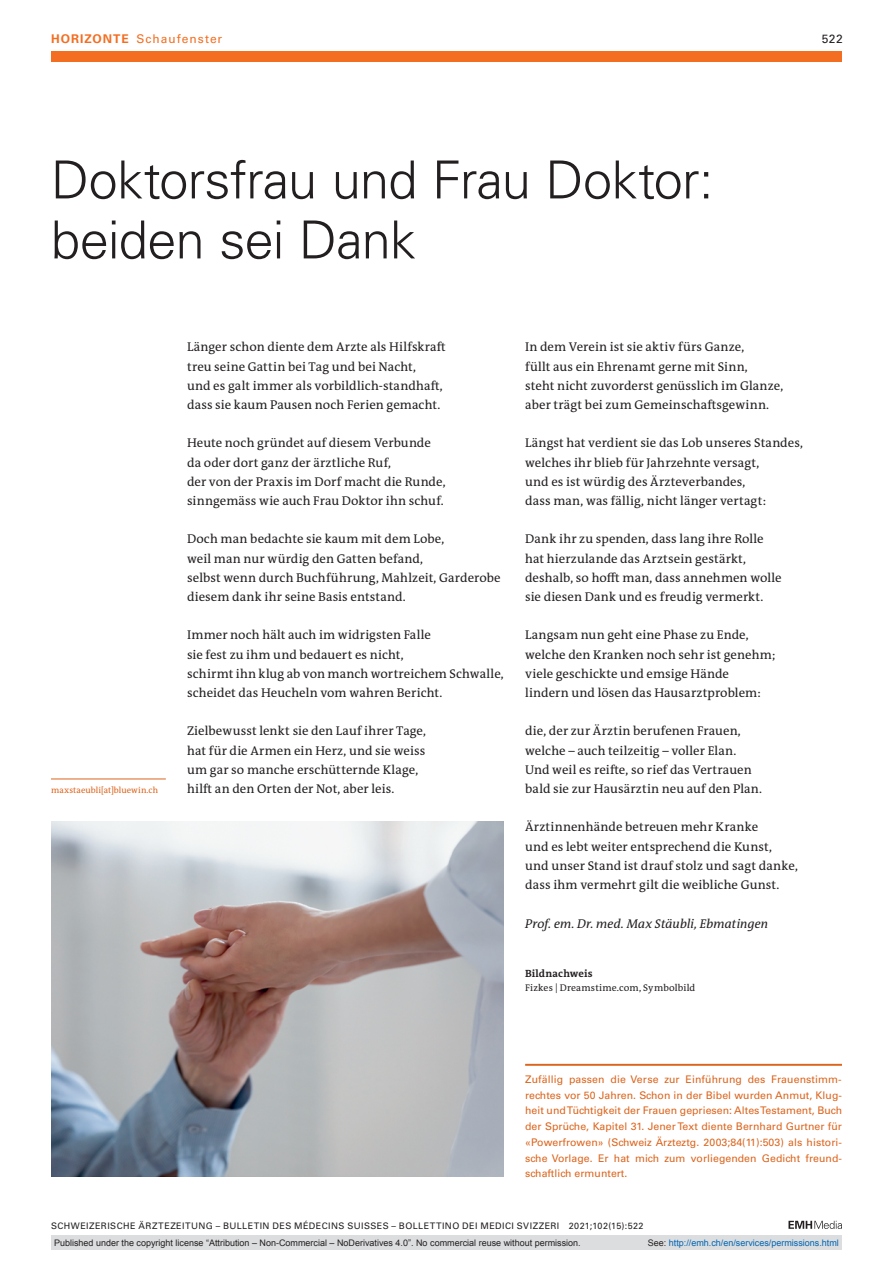
<style>
.page{position:relative;width:893px;height:1263px;background:#fff}
.page>*{position:absolute;margin:0;border:0;box-sizing:border-box;transform-origin:0 0}
.article-title{font:300 52.5px/60px "Univers LT Std";letter-spacing:-.015em;color:#231f20}
.section-pn{font:12.75px "The Antiqua B W5 Plain";letter-spacing:.005em;color:#231f20}
.section-pn-2{font:italic 12.75px "The Antiqua B W5 Plain";letter-spacing:.01em;color:#231f20}
.ressort{font:12px "Univers LT Std";letter-spacing:.085em;color:#f36e21}
.ressort-2{font:12px "Univers LT Std";color:#231f20}
.boxed-text-line{font:10.5px/15.8px "Univers LT Std";letter-spacing:.005em;color:#dc641c;text-align:justify}
.an-credits-title{font:700 10.5px "The Antiqua B W7";letter-spacing:.015em;color:#231f20}
.an-credits{font:9.75px "The Antiqua B W5 Plain";letter-spacing:.015em;color:#231f20}
.t1{font:9px "Arial";color:#231f20}
.fusszeile{font:9px "Univers LT Std";letter-spacing:.05em;color:#231f20}
.t2{font:9px "Arial";color:#0066b3}
.author-address{font:8.7px "The Antiqua B W5 Plain";letter-spacing:.005em;color:#dc641c}
.s1{font-weight:700}
.s2{color:#231f20}
</style>
<div class="page">
<svg style="left:788px;top:1221px;width:54px;height:8px"></svg>
<div style="left:51px;top:51px;width:791px;height:11px;background:#f36e21"></div>
<hr style="left:51px;top:779px;width:115px;height:1px;background:#dc641c">
<hr style="left:525px;top:1064px;width:317px;height:2px;background:#dc641c">
<img style="left:51px;top:822px;width:453px;height:354px">
<div style="left:51px;top:1235px;width:791px;height:15px;background:#dcdddf"></div>
<p class="ressort" style="left:51px;top:31px;width:173px"><span class="s1">HORIZONTE</span> Schaufenster</p>
<p class="ressort-2" style="left:822px;top:31px;width:23px">522</p>
<p class="article-title" style="left:51px;top:150px;width:664px">Doktorsfrau und Frau Doktor: beiden sei Dank</p>
<p class="author-address" style="left:51px;top:784px;width:109px">maxstaeubli[at]bluewin.ch</p>
<p class="section-pn" style="left:187px;top:339px;width:260px">Länger schon diente dem Arzte als Hilfskraft</p>
<p class="section-pn" style="left:187px;top:358px;width:230px">treu seine Gattin bei Tag und bei Nacht,</p>
<p class="section-pn" style="left:187px;top:377px;width:257px">und es galt immer als vorbildlich-standhaft,</p>
<p class="section-pn" style="left:187px;top:396px;width:255px">dass sie kaum Pausen noch Ferien gemacht.</p>
<p class="section-pn" style="left:187px;top:435px;width:245px">Heute noch gründet auf diesem Verbunde</p>
<p class="section-pn" style="left:187px;top:454px;width:205px">da oder dort ganz der ärztliche Ruf,</p>
<p class="section-pn" style="left:187px;top:473px;width:260px">der von der Praxis im Dorf macht die Runde,</p>
<p class="section-pn" style="left:187px;top:492px;width:258px">sinngemäss wie auch Frau Doktor ihn schuf.</p>
<p class="section-pn" style="left:187px;top:531px;width:259px">Doch man bedachte sie kaum mit dem Lobe,</p>
<p class="section-pn" style="left:187px;top:550px;width:237px">weil man nur würdig den Gatten befand,</p>
<p class="section-pn" style="left:187px;top:569px;width:315px">selbst wenn durch Buchführung, Mahlzeit, Garderobe</p>
<p class="section-pn" style="left:187px;top:588px;width:220px">diesem dank ihr seine Basis entstand.</p>
<p class="section-pn" style="left:187px;top:627px;width:245px">Immer noch hält auch im widrigsten Falle</p>
<p class="section-pn" style="left:187px;top:646px;width:218px">sie fest zu ihm und bedauert es nicht,</p>
<p class="section-pn" style="left:187px;top:665px;width:318px">schirmt ihn klug ab von manch wortreichem Schwalle,</p>
<p class="section-pn" style="left:187px;top:684px;width:257px">scheidet das Heucheln vom wahren Bericht.</p>
<p class="section-pn" style="left:187px;top:723px;width:241px">Zielbewusst lenkt sie den Lauf ihrer Tage,</p>
<p class="section-pn" style="left:187px;top:742px;width:240px">hat für die Armen ein Herz, und sie weiss</p>
<p class="section-pn" style="left:187px;top:761px;width:233px">um gar so manche erschütternde Klage,</p>
<p class="section-pn" style="left:187px;top:780px;width:209px">hilft an den Orten der Not, aber leis.</p>
<p class="section-pn" style="left:525px;top:339px;width:221px">In dem Verein ist sie aktiv fürs Ganze,</p>
<p class="section-pn" style="left:525px;top:358px;width:224px">füllt aus ein Ehrenamt gerne mit Sinn,</p>
<p class="section-pn" style="left:525px;top:377px;width:260px">steht nicht zuvorderst genüsslich im Glanze,</p>
<p class="section-pn" style="left:525px;top:396px;width:245px">aber trägt bei zum Gemeinschaftsgewinn.</p>
<p class="section-pn" style="left:525px;top:435px;width:279px">Längst hat verdient sie das Lob unseres Standes,</p>
<p class="section-pn" style="left:525px;top:454px;width:236px">welches ihr blieb für Jahrzehnte versagt,</p>
<p class="section-pn" style="left:525px;top:473px;width:222px">und es ist würdig des Ärzteverbandes,</p>
<p class="section-pn" style="left:525px;top:492px;width:242px">dass man, was fällig, nicht länger vertagt:</p>
<p class="section-pn" style="left:525px;top:531px;width:240px">Dank ihr zu spenden, dass lang ihre Rolle</p>
<p class="section-pn" style="left:525px;top:550px;width:222px">hat hierzulande das Arztsein gestärkt,</p>
<p class="section-pn" style="left:525px;top:569px;width:258px">deshalb, so hofft man, dass annehmen wolle</p>
<p class="section-pn" style="left:525px;top:588px;width:240px">sie diesen Dank und es freudig vermerkt.</p>
<p class="section-pn" style="left:525px;top:627px;width:225px">Langsam nun geht eine Phase zu Ende,</p>
<p class="section-pn" style="left:525px;top:646px;width:252px">welche den Kranken noch sehr ist genehm;</p>
<p class="section-pn" style="left:525px;top:665px;width:205px">viele geschickte und emsige Hände</p>
<p class="section-pn" style="left:525px;top:684px;width:237px">lindern und lösen das Hausarztproblem:</p>
<p class="section-pn" style="left:525px;top:723px;width:217px">die, der zur Ärztin berufenen Frauen,</p>
<p class="section-pn" style="left:525px;top:742px;width:213px">welche – auch teilzeitig – voller Elan.</p>
<p class="section-pn" style="left:525px;top:761px;width:228px">Und weil es reifte, so rief das Vertrauen</p>
<p class="section-pn" style="left:525px;top:780px;width:238px">bald sie zur Hausärztin neu auf den Plan.</p>
<p class="section-pn" style="left:525px;top:819px;width:234px">Ärztinnenhände betreuen mehr Kranke</p>
<p class="section-pn" style="left:525px;top:838px;width:248px">und es lebt weiter entsprechend die Kunst,</p>
<p class="section-pn" style="left:525px;top:857px;width:274px">und unser Stand ist drauf stolz und sagt danke,</p>
<p class="section-pn" style="left:525px;top:876px;width:256px">dass ihm vermehrt gilt die weibliche Gunst.</p>
<p class="section-pn-2" style="left:525px;top:915px;width:245px">Prof. em. Dr. med. Max Stäubli, Ebmatingen</p>
<p class="an-credits-title" style="left:525px;top:967px;width:69px">Bildnachweis</p>
<p class="an-credits" style="left:525px;top:981px;width:172px">Fizkes | Dreamstime.com, Symbolbild</p>
<p class="boxed-text-line" style="left:525px;top:1071px;width:318px">Zufällig passen die Verse zur Einführung des Frauenstimm&shy;rechtes vor 50 Jahren. Schon in der Bibel wurden Anmut, Klug&shy;heit und Tüchtigkeit der Frauen gepriesen: Altes Testament, Buch der Sprüche, Kapitel 31. Jener Text diente Bernhard Gurtner für «Powerfrowen» (Schweiz Ärzteztg. 2003;84(11):503) als histori&shy;sche Vorlage. Er hat mich zum vorliegenden Gedicht freund&shy;schaftlich ermuntert.</p>
<p class="fusszeile" style="left:51px;top:1220px;width:594px">SCHWEIZERISCHE ÄRZTEZEITUNG – BULLETIN DES MÉDECINS SUISSES – BOLLETTINO DEI MEDICI SVIZZERI 2021;102(15):522</p>
<p class="t1" style="left:54px;top:1237px;width:528px">Published under the copyright license “Attribution – Non-Commercial – NoDerivatives 4.0”. No commercial reuse without permission.</p>
<p class="t2" style="left:648px;top:1237px;width:193px"><span class="s2">See:</span> http://emh.ch/en/services/permissions.html</p>
</div>
